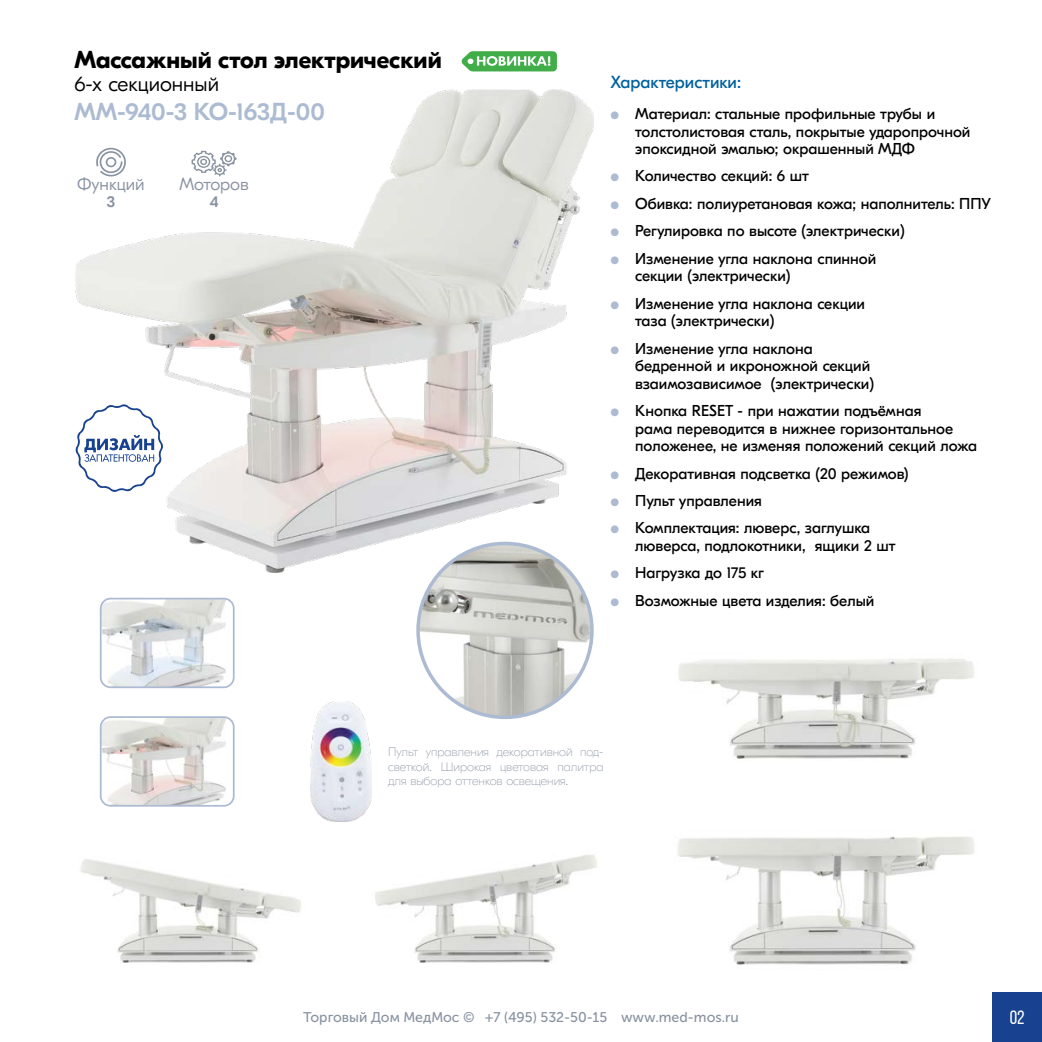
<style>
.page{position:relative;width:1042px;height:1042px;background:#fff}
.page>*{position:absolute;margin:0;border:0;box-sizing:border-box;transform-origin:0 0}
.t1{font:700 24.5px "GT Eesti Pro Display";color:#000}
.t2{font:500 24.5px "GT Eesti Pro Display";letter-spacing:-.005em;color:#acbbd2}
.t3{font:300 21px "GT Eesti Pro Display";color:#000}
.t4{font:19.25px "Bebas Neue";color:#fff}
.t5{font:17.5px "GT Eesti Pro Display";color:#00619e}
.t6{font:300 17.5px "GT Eesti Pro Display";color:#8892a1}
.t7{font:15.75px/27.5px "GT Eesti Pro Display";color:#000}
.t8{font:500 15.75px "GT Eesti Pro Display";color:#8892a1}
.t9{font:14px "Museo Sans Cyrl 500";color:#8892a1}
.t10{font:200 12.25px/14.7px "GT Eesti Pro Display";color:#8892a1;text-align:justify}
.s1{font-weight:300;font-size:10.5px;color:#acbbd2}
</style>
<div class="page">
<div style="left:992px;top:992px;width:50px;height:50px;background:#18428f"></div>
<img style="left:75px;top:90px;width:519px;height:483px">
<img style="left:677px;top:836px;width:298px;height:129px">
<img style="left:678px;top:658px;width:296px;height:101px">
<img style="left:80px;top:859px;width:221px;height:104px">
<img style="left:375px;top:854px;width:223px;height:109px">
<svg style="left:192px;top:151px;width:45px;height:25px"></svg>
<svg style="left:96px;top:148px;width:30px;height:28px"></svg>
<img style="left:418px;top:543px;width:174px;height:174px;border-radius:87px">
<div style="left:416px;top:542px;width:178px;height:177px;border:4px solid #acbbd2;border-radius:50%"></div>
<svg style="left:461px;top:51px;width:96px;height:20px"></svg>
<img style="left:310px;top:701px;width:61px;height:121px">
<img style="left:101px;top:598px;width:131px;height:89px">
<div style="left:100px;top:598px;width:135px;height:90px;border:2px solid #acbbd2;border-radius:10px"></div>
<img style="left:101px;top:719px;width:131px;height:87px">
<div style="left:100px;top:716px;width:135px;height:90px;border:2px solid #acbbd2;border-radius:10px"></div>
<svg style="left:75px;top:404px;width:88px;height:88px"></svg>
<h1 class="t1" style="left:75px;top:46px;width:369px">Массажный стол электрический</h1>
<h2 class="t3" style="left:75px;top:72px;width:146px">6-х секционный</h2>
<h1 class="t2" style="left:75px;top:98px;width:252px">ММ-940-3 КО-163Д-00</h1>
<p class="t6" style="left:77px;top:174px;width:69px">Функций</p>
<p class="t6" style="left:179px;top:174px;width:71px">Моторов</p>
<p class="t8" style="left:107px;top:193px;width:10px">3</p>
<p class="t8" style="left:210px;top:193px;width:10px">4</p>
<p class="t5" style="left:610px;top:73px;width:132px">Характеристики:</p>
<p class="t7" style="left:635px;top:105px;width:337px;line-height:17.5px;text-indent:-25px"><span class="s1">А</span> Материал: стальные профильные трубы и толстолистовая сталь, покрытые ударопрочной эпоксидной эмалью; окрашенный МДФ</p>
<p class="t7" style="left:610px;top:163px;width:382px"><span class="s1">А</span> Количество секций: 6 шт<br><span class="s1">А</span> Обивка: полиуретановая кожа; наполнитель: ППУ <span class="s1">А</span> Регулировка по высоте (электрически)<br><span class="s1">А</span> Изменение угла наклона спинной</p>
<p class="t7" style="left:610px;top:262px;width:256px;text-indent:25px">секции (электрически)<br><span class="s1">А</span> Изменение угла наклона секции</p>
<p class="t7" style="left:610px;top:307px;width:204px;text-indent:25px">таза (электрически)<br><span class="s1">А</span> Изменение угла наклона</p>
<p class="t7" style="left:635px;top:357px;width:240px;line-height:17.5px">бедренной и икроножной секций взаимозависимое (электрически)</p>
<p class="t7" style="left:635px;top:402px;width:343px;line-height:17.5px;text-indent:-25px"><span class="s1">А</span> Кнопка RESET - при нажатии подъёмная<br>рама переводится в нижнее горизонтальное положенее, не изменяя положений секций ложа</p>
<p class="t7" style="left:610px;top:460px;width:299px"><span class="s1">А</span> Декоративная подсветка (20 режимов)<br><span class="s1">А</span> Пульт управления<br><span class="s1">А</span> Комплектация: люверс, заглушка</p>
<p class="t7" style="left:610px;top:532px;width:287px;text-indent:25px">люверса, подлокотники, ящики 2 шт<br><span class="s1">А</span> Нагрузка до 175 кг<br><span class="s1">А</span> Возможные цвета изделия: белый</p>
<p class="t10" style="left:388px;top:745px;width:217px">Пульт управления декоративной под&shy;светкой. Широкая цветовая палитра для выбора оттенков освещения.</p>
<p class="t9" style="left:303px;top:1010px;width:437px">Торговый Дом МедМос © +7 (495) 532-50-15 www.med-mos.ru</p>
<p class="t4" style="left:1009px;top:1007px;width:16px">35</p>
</div>
